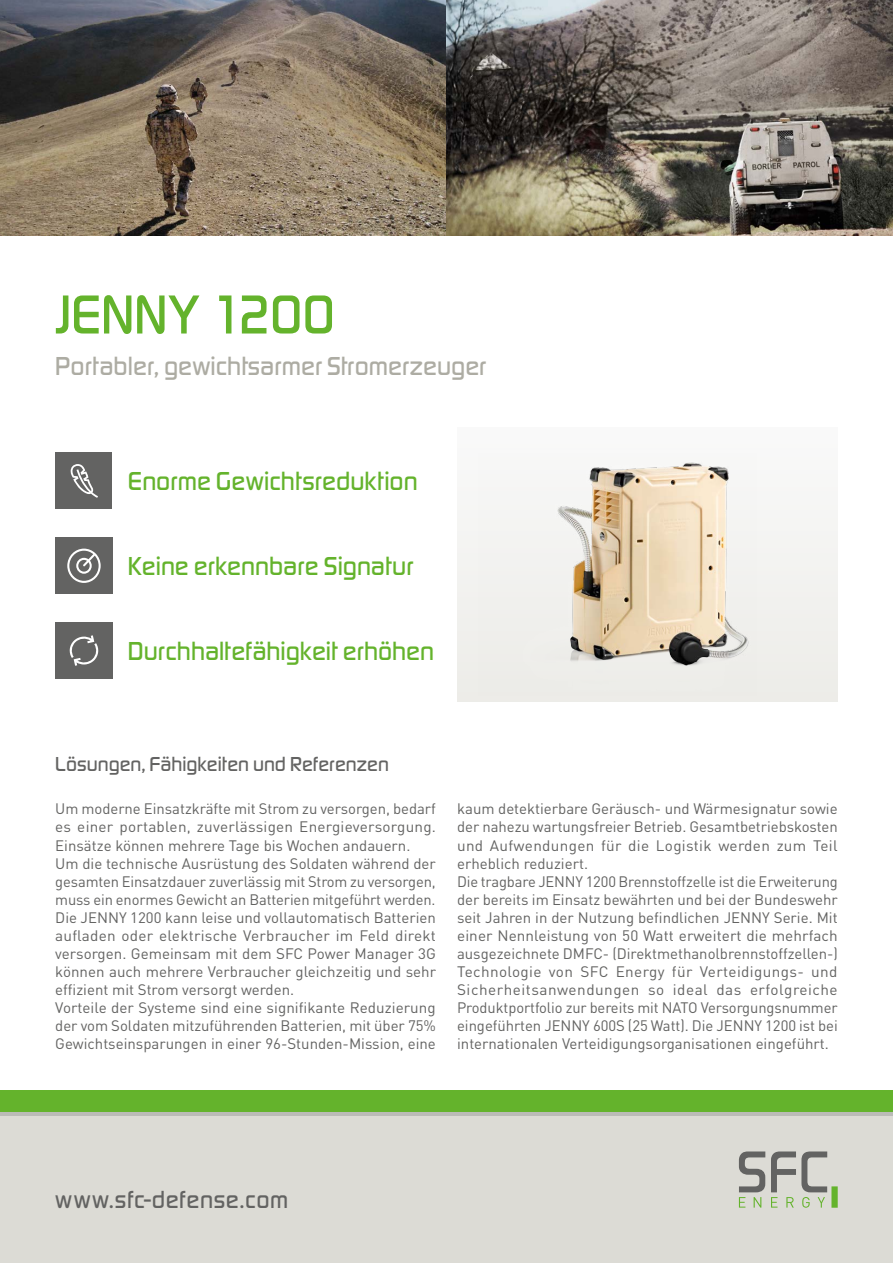
<style>
.page{position:relative;width:893px;height:1263px;background:#fff}
.page>*{position:absolute;margin:0;border:0;box-sizing:border-box;transform-origin:0 0}
.t1{font:500 57px "Digital Sans EF";letter-spacing:-.01em;color:#64b32c}
.t2{font:500 27px "Digital Sans EF";color:#64b32c}
.t3{font:500 27px "Digital Sans EF";letter-spacing:.005em;color:#adaca3}
.t4{font:500 25.35px "Digital Sans EF";letter-spacing:.025em;color:#636362}
.t5{font:500 21px "Digital Sans EF";letter-spacing:.005em;color:#636362}
.t6{font:15px/18px "DIN Pro";color:#636362}
</style>
<div class="page">
<div style="left:55px;top:453px;width:56px;height:56px;background:#636362"></div>
<svg style="left:71px;top:464px;width:27px;height:34px"></svg>
<div style="left:457px;top:427px;width:381px;height:274px;background:#f5f5f3"></div>
<img style="left:478px;top:462px;width:279px;height:234px">
<div style="left:0;top:1116px;width:893px;height:147px;background:#dcdbd5"></div>
<div style="left:0;top:1104px;width:893px;height:12px;background:#bbbbb7"></div>
<div style="left:0;top:1090px;width:893px;height:22px;background:#64b32c"></div>
<svg style="left:739px;top:1151px;width:99px;height:57px"></svg>
<img style="left:0;top:0;width:893px;height:236px">
<div style="left:55px;top:622px;width:58px;height:57px;background:#636362"></div>
<svg style="left:69px;top:635px;width:29px;height:31px"></svg>
<div style="left:55px;top:538px;width:58px;height:56px;background:#636362"></div>
<svg style="left:67px;top:549px;width:34px;height:34px"></svg>
<h1 class="t1" style="left:55px;top:281px;width:282px">JENNY 1200</h1>
<h2 class="t3" style="left:55px;top:350px;width:432px">Portabler, gewichtsarmer Stromerzeuger</h2>
<h2 class="t2" style="left:128px;top:465px;width:291px">Enorme Gewichtsreduktion</h2>
<h2 class="t2" style="left:128px;top:550px;width:287px">Keine erkennbare Signatur</h2>
<h2 class="t2" style="left:128px;top:634px;width:308px">Durchhaltefähigkeit erhöhen</h2>
<h3 class="t5" style="left:55px;top:752px;width:335px">Lösungen, Fähigkeiten und Referenzen</h3>
<p class="t6" style="left:55px;top:799px;width:382px">Um moderne Einsatzkräfte mit Strom zu versorgen, bedarf es einer portablen, zuverlässigen Energieversorgung.<br>Einsätze können mehrere Tage bis Wochen andauern.<br>Um die technische Ausrüstung des Soldaten während der gesamten Einsatzdauer zuverlässig mit Strom zu versorgen, muss ein enormes Gewicht an Batterien mitgeführt werden.<br>Die JENNY 1200 kann leise und vollautomatisch Batterien aufladen oder elektrische Verbraucher im Feld direkt versorgen. Gemeinsam mit dem SFC Power Manager 3G können auch mehrere Verbraucher gleichzeitig und sehr effizient mit Strom versorgt werden.<br>Vorteile der Systeme sind eine signifikante Reduzierung der vom Soldaten mitzuführenden Batterien, mit über 75% Gewichtseinsparungen in einer 96-Stunden-Mission, eine</p>
<p class="t6" style="left:457px;top:799px;width:382px">kaum detektierbare Geräusch- und Wärmesignatur sowie der nahezu wartungsfreier Betrieb. Gesamtbetriebskosten und Aufwendungen für die Logistik werden zum Teil erheblich reduziert.<br>Die tragbare JENNY 1200 Brennstoffzelle ist die Erweiterung der bereits im Einsatz bewährten und bei der Bundeswehr seit Jahren in der Nutzung befindlichen JENNY Serie. Mit einer Nennleistung von 50 Watt erweitert die mehrfach ausgezeichnete DMFC- (Direktmethanolbrennstoffzellen-)<br>Technologie von SFC Energy für Verteidigungs- und Sicherheitsanwendungen so ideal das erfolgreiche Produktportfolio zur bereits mit NATO Versorgungsnummer eingeführten JENNY 600S (25 Watt). Die JENNY 1200 ist bei internationalen Verteidigungsorganisationen eingeführt.</p>
<h3 class="t4" style="left:55px;top:1184px;width:235px">www.sfc-defense.com</h3>
</div>
